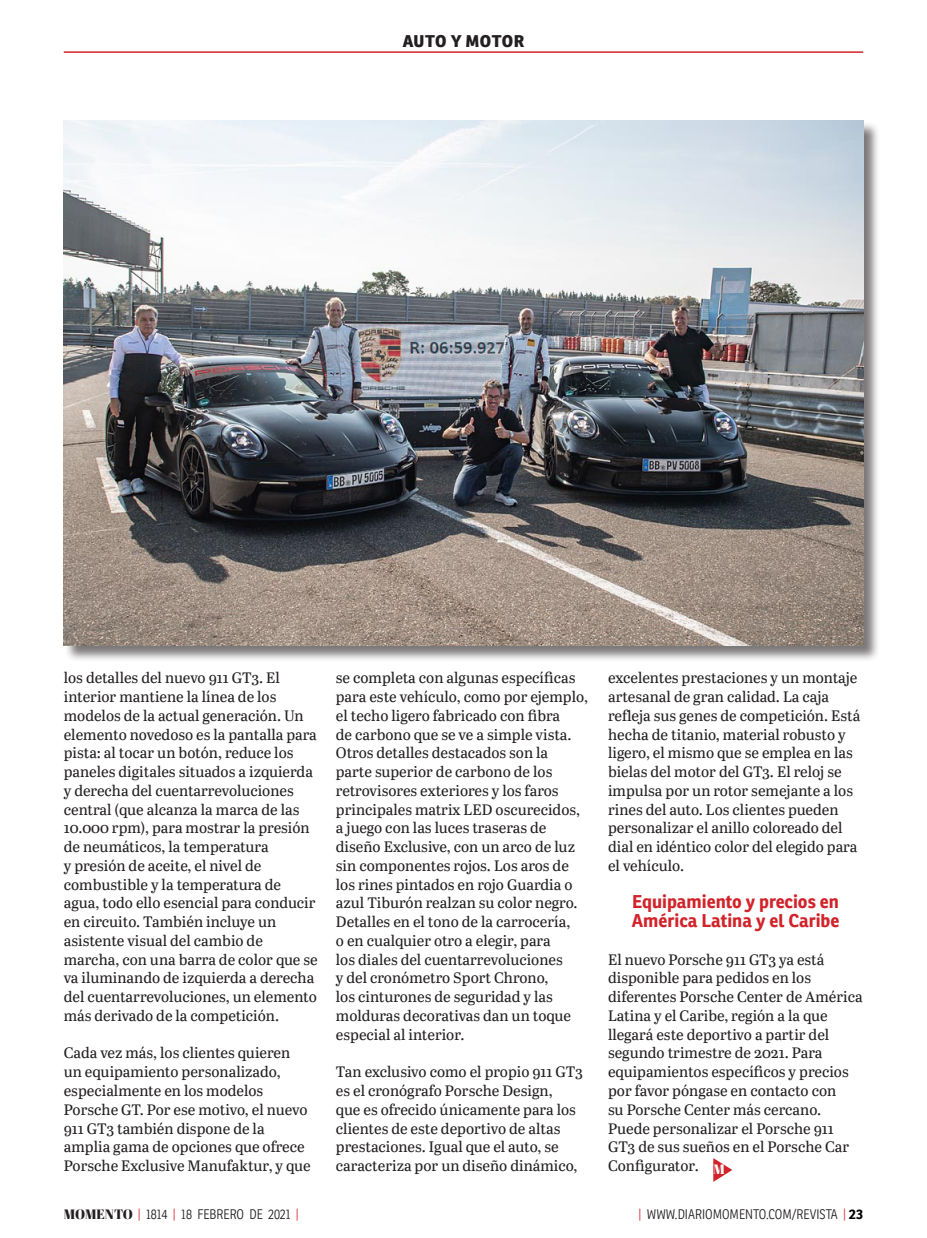
<style>
.page{position:relative;width:927px;height:1238px;background:#fff}
.page>*{position:absolute;margin:0;border:0;box-sizing:border-box;transform-origin:0 0}
.t1{font:700 18px/18.8px "Ronnia";color:#d1232a}
.t2{font:800 16.5px "Ronnia";letter-spacing:.025em;color:#231f20}
.t3{font:15px/18.8px "Abril Text";color:#231f20}
.t4{font:300 13.5px "Ronnia Cond";color:#231f20}
.t5{font:13.5px "Abril Fatface";color:#fff}
.s1{font-family:"Abril Fatface";font-weight:400}
.s2{color:#d1232a}
.s3{font-family:"Ronnia";font-weight:700;color:#000}
</style>
<div class="page">
<hr style="left:64px;top:51px;width:799px;height:2px;background:#d1232a">
<svg style="left:713px;top:1158px;width:19px;height:23px"></svg>
<div style="left:64px;top:121px;width:816px;height:541px;background:#231f20;opacity:.6"></div>
<img style="left:64px;top:120px;width:799px;height:525px">
<p class="t2" style="left:403px;top:30px;width:123px">AUTO Y MOTOR</p>
<p class="t3" style="left:64px;top:668px;width:255px">los detalles del nuevo 911 GT3. El interior mantiene la línea de los modelos de la actual generación. Un elemento novedoso es la pantalla para pista: al tocar un botón, reduce los paneles digitales situados a izquierda y derecha del cuentarrevoluciones central (que alcanza la marca de las 10.000 rpm), para mostrar la presión de neumáticos, la temperatura<br>y presión de aceite, el nivel de combustible y la temperatura de agua, todo ello esencial para conducir en circuito. También incluye un asistente visual del cambio de marcha, con una barra de color que se va iluminando de izquierda a derecha del cuentarrevoluciones, un elemento más derivado de la competición.</p>
<p class="t3" style="left:64px;top:1043px;width:248px">Cada vez más, los clientes quieren un equipamiento personalizado, especialmente en los modelos Porsche GT. Por ese motivo, el nuevo 911 GT3 también dispone de la amplia gama de opciones que ofrece Porsche Exclusive Manufaktur, y que</p>
<p class="t3" style="left:336px;top:668px;width:253px">se completa con algunas específicas para este vehículo, como por ejemplo, el techo ligero fabricado con fibra<br>de carbono que se ve a simple vista.<br>Otros detalles destacados son la parte superior de carbono de los retrovisores exteriores y los faros principales matrix LED oscurecidos, a juego con las luces traseras de diseño Exclusive, con un arco de luz sin componentes rojos. Los aros de los rines pintados en rojo Guardia o azul Tiburón realzan su color negro.<br>Detalles en el tono de la carrocería,<br>o en cualquier otro a elegir, para<br>los diales del cuentarrevoluciones<br>y del cronómetro Sport Chrono,<br>los cinturones de seguridad y las molduras decorativas dan un toque especial al interior.</p>
<p class="t3" style="left:336px;top:1061px;width:248px">Tan exclusivo como el propio 911 GT3 es el cronógrafo Porsche Design,<br>que es ofrecido únicamente para los clientes de este deportivo de altas prestaciones. Igual que el auto, se caracteriza por un diseño dinámico,</p>
<p class="t3" style="left:608px;top:668px;width:254px">excelentes prestaciones y un montaje artesanal de gran calidad. La caja refleja sus genes de competición. Está hecha de titanio, material robusto y ligero, el mismo que se emplea en las bielas del motor del GT3. El reloj se impulsa por un rotor semejante a los rines del auto. Los clientes pueden personalizar el anillo coloreado del dial en idéntico color del elegido para el vehículo.</p>
<p class="t1" style="left:632px;top:892px;width:209px">Equipamiento y precios en<br>América Latina y el Caribe</p>
<p class="t3" style="left:608px;top:949px;width:256px">El nuevo Porsche 911 GT3 ya está disponible para pedidos en los diferentes Porsche Center de América<br>Latina y el Caribe, región a la que llegará este deportivo a partir del segundo trimestre de 2021. Para equipamientos específicos y precios por favor póngase en contacto con<br>su Porsche Center más cercano.<br>Puede personalizar el Porsche 911<br>GT3 de sus sueños en el Porsche Car<br>Configurator.</p>
<p class="t5" style="left:713px;top:1159px;width:13px">M</p>
<p class="t4" style="left:64px;top:1205px;width:237px"><span class="s1">MOMENTO</span> <span class="s2">|</span> 1814 <span class="s2">|</span> 18 FEBRERO DE 2021 <span class="s2">|</span></p>
<p class="t4" style="left:638px;top:1205px;width:226px"><span class="s2">|</span> WWW.DIARIOMOMENTO.COM/REVISTA <span class="s2">|</span> <span class="s3">23</span></p>
</div>
